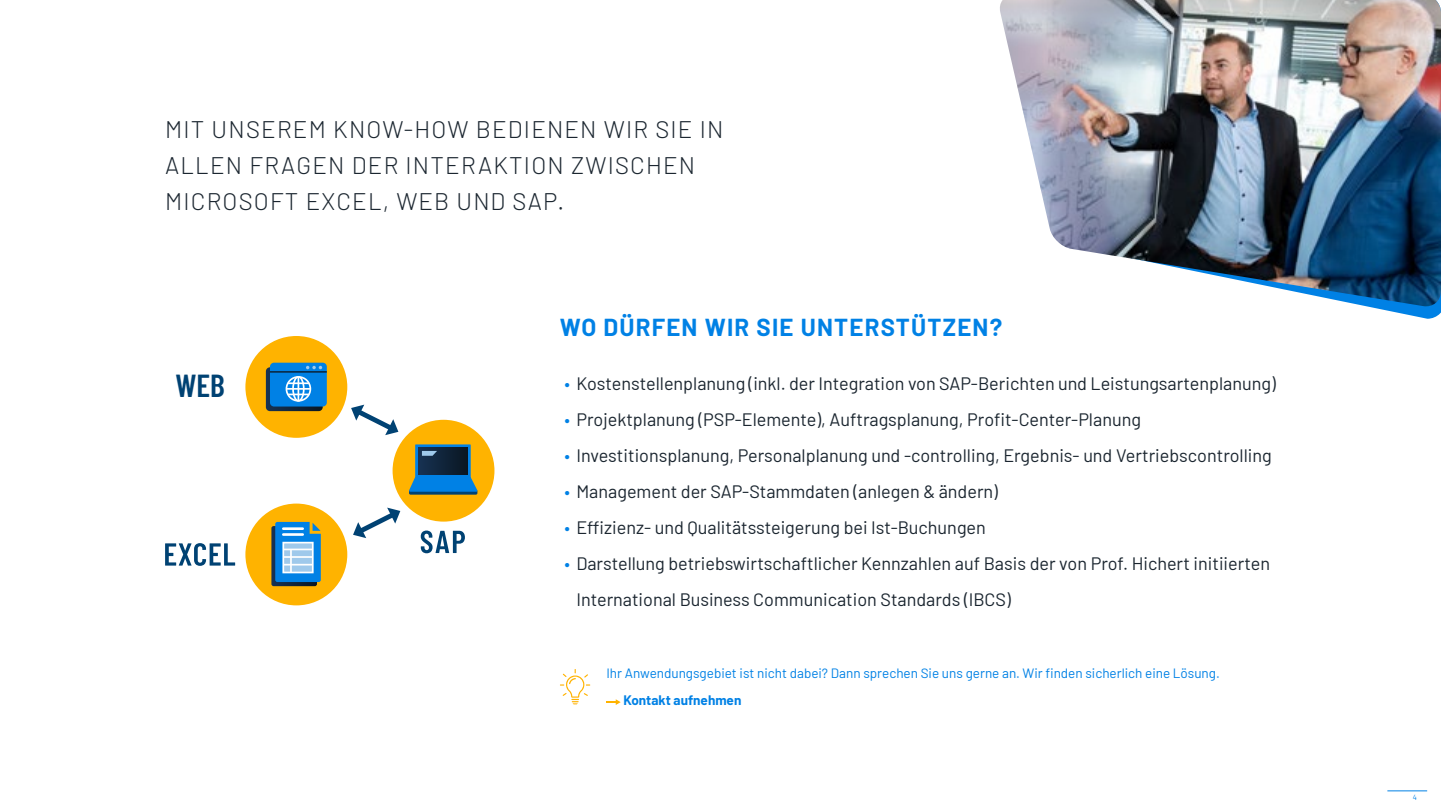
<style>
.page{position:relative;width:1441px;height:810px;background:#fff}
.page>*{position:absolute;margin:0;border:0;box-sizing:border-box;transform-origin:0 0}
.t1{font:600 31.8px "Barlow Condensed";color:#004273}
.t2{font:300 24px/36px "Barlow";letter-spacing:.05em;color:#1b2630}
.t3{font:700 24px "Barlow";letter-spacing:.05em;color:#0081e5}
.t4{font:18px/36px "Barlow";color:#1b2630}
.t5{font:13.5px "Barlow";color:#0081e5}
.t6{font:700 13.5px "Barlow";color:#0081e5}
.t7{font:7.5px "Barlow";color:#0081e5}
.s1{color:#0081e5}
</style>
<div class="page">
<img style="left:1000px;top:0;width:440px;height:308px">
<div style="left:245px;top:504px;width:102px;height:101px;background:#ffb300;border-radius:50%"></div>
<svg style="left:165px;top:543px;width:70px;height:23px"></svg>
<div style="left:392px;top:420px;width:102px;height:102px;background:#ffb300;border-radius:50%"></div>
<svg style="left:409px;top:477px;width:68px;height:18px"></svg>
<div style="left:415px;top:444px;width:55px;height:34px;background:#0081e5"></div>
<div style="left:418px;top:447px;width:49px;height:28px;background:linear-gradient(to right,#173253,#091723)"></div>
<svg style="left:422px;top:451px;width:15px;height:5px"></svg>
<div style="left:245px;top:336px;width:102px;height:102px;background:#ffb300;border-radius:50%"></div>
<svg style="left:421px;top:531px;width:44px;height:22px"></svg>
<svg style="left:271px;top:522px;width:50px;height:64px;background:#4c94c7"></svg>
<hr style="left:283px;top:564px;width:29px;height:2px;background:#fff">
<hr style="left:283px;top:533px;width:20px;height:3px;background:#fff">
<hr style="left:283px;top:527px;width:20px;height:3px;background:#fff">
<div style="left:270px;top:363px;width:57px;height:44px;background:#0081e5;border-radius:4px"></div>
<hr style="left:270px;top:371px;width:57px;height:2px;background:#0c1b29">
<svg style="left:266px;top:366px;width:57px;height:45px"></svg>
<hr style="left:297px;top:377px;width:2px;height:24px;background:#fff">
<svg style="left:351px;top:405px;width:47px;height:30px"></svg>
<svg style="left:353px;top:508px;width:47px;height:30px"></svg>
<hr style="left:1387px;top:790px;width:39px;height:1px;background:#0081e5">
<svg style="left:606px;top:699px;width:14px;height:6px"></svg>
<svg style="left:560px;top:669px;width:30px;height:35px"></svg>
<h2 class="t2" style="left:165px;top:110px;width:560px">MIT UNSEREM KNOW-HOW BEDIENEN WIR SIE IN<br>ALLEN FRAGEN DER INTERAKTION ZWISCHEN<br>MICROSOFT EXCEL, WEB UND SAP.</h2>
<h1 class="t1" style="left:175px;top:363px;width:51px">WEB</h1>
<h2 class="t3" style="left:560px;top:310px;width:444px">WO DÜRFEN WIR SIE UNTERSTÜTZEN?</h2>
<p class="t4" style="left:564px;top:364px;width:713px"><span class="s1">•</span> Kostenstellenplanung (inkl. der Integration von SAP-Berichten und Leistungsartenplanung)</p>
<p class="t4" style="left:564px;top:400px;width:578px"><span class="s1">•</span> Projektplanung (PSP-Elemente), Auftragsplanung, Profit-Center-Planung</p>
<p class="t4" style="left:564px;top:436px;width:709px"><span class="s1">•</span> Investitionsplanung, Personalplanung und -controlling, Ergebnis- und Vertriebscontrolling</p>
<p class="t4" style="left:564px;top:472px;width:435px"><span class="s1">•</span> Management der SAP-Stammdaten (anlegen &amp; ändern)</p>
<p class="t4" style="left:564px;top:508px;width:423px"><span class="s1">•</span> Effizienz- und Qualitätssteigerung bei Ist-Buchungen</p>
<p class="t4" style="left:576px;top:544px;width:695px;text-indent:-12px"><span class="s1">•</span> Darstellung betriebswirtschaftlicher Kennzahlen auf Basis der von Prof. Hichert initiierten<br>International Business Communication Standards (IBCS)</p>
<p class="t5" style="left:606px;top:663px;width:615px">Ihr Anwendungsgebiet ist nicht dabei? Dann sprechen Sie uns gerne an. Wir finden sicherlich eine Lösung.</p>
<p class="t6" style="left:623px;top:690px;width:119px">Kontakt aufnehmen</p>
<p class="t7" style="left:1412px;top:792px;width:6px">4</p>
</div>
